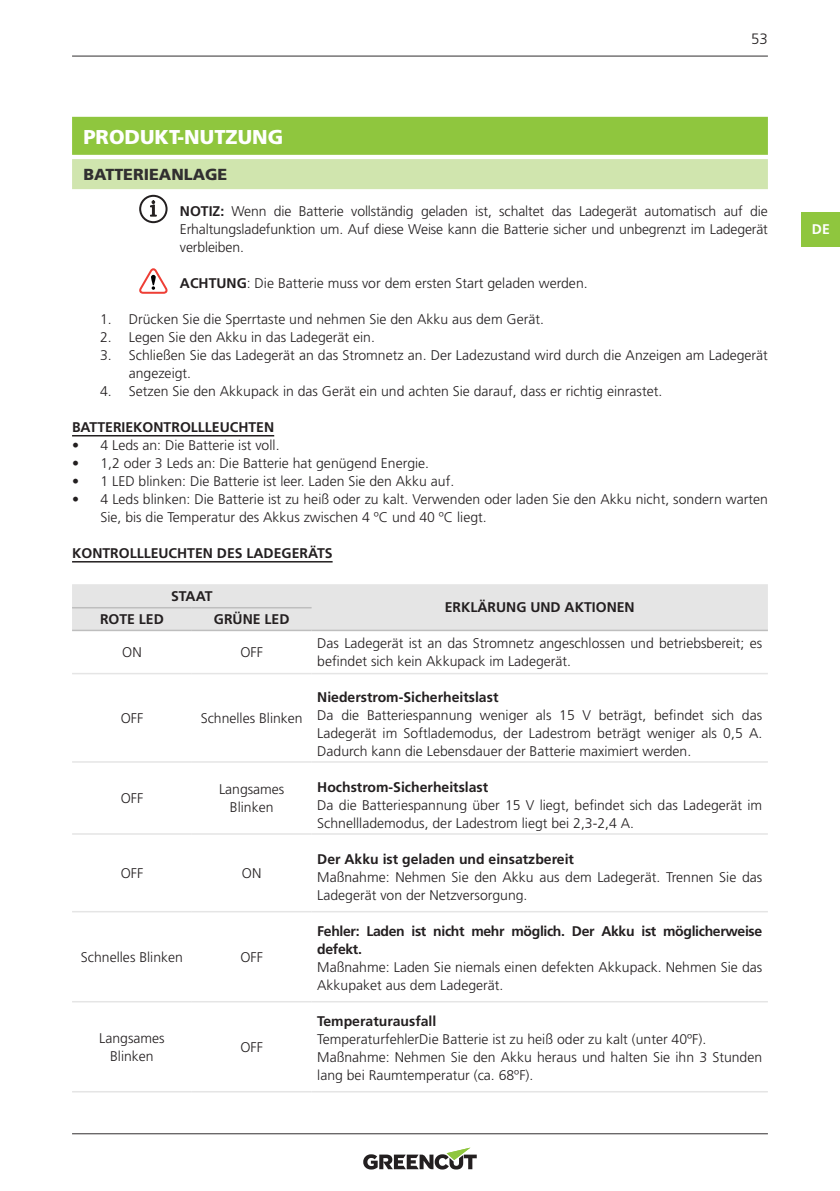
<style>
.page{position:relative;width:840px;height:1191px;background:#fff}
.page>*{position:absolute;margin:0;border:0;box-sizing:border-box;transform-origin:0 0}
.TITOL_1ER_DE{font:900 20px "Frutiger LT Std";color:#fff}
.TITOL_2ON{font:900 16px "Frutiger LT Std";color:#312f30}
.t1{font:300 15px "Frutiger LT Std";color:#231f20}
.Interior{font:300 14px/18px "Frutiger LT Std";color:#231f20}
.Interior_DINS_TÍTOL{font:300 14px/18px "Frutiger LT Std";color:#231f20}
.Interior-2{font:700 14px "Frutiger LT Std";color:#231f20}
.Interior-3{font:700 14px/18px "Frutiger LT Std";letter-spacing:-.025em;color:#231f20}
.Interior_DINS{font:300 14px "Frutiger LT Std";color:#231f20}
.Titol_3{font:700 14px "Frutiger LT Std";color:#231f20}
.TEXTO{font:700 14px "Frutiger LT Std";color:#231f20}
.t2{font:700 14px "Frutiger LT Std";color:#fff}
.s1{font-weight:700}
</style>
<div class="page">
<hr style="left:72px;top:1133px;width:695px;height:1px;background:#312f30">
<hr style="left:72px;top:56px;width:695px;height:1px;background:#312f30">
<svg style="left:363px;top:1147px;width:113px;height:22px"></svg>
<div style="left:801px;top:212px;width:38px;height:34px;background:#8fc63e"></div>
<div style="left:72px;top:117px;width:695px;height:38px;background:#8fc63e"></div>
<div style="left:72px;top:159px;width:695px;height:30px;background:#d0e5ae"></div>
<hr style="left:72px;top:435px;width:202px;height:1px;background:#231f20">
<hr style="left:72px;top:561px;width:260px;height:1px;background:#231f20">
<div style="left:139px;top:195px;width:28px;height:28px;border:2px solid #231f20;border-radius:50%"></div>
<svg style="left:150px;top:200px;width:7px;height:17px"></svg>
<svg style="left:139px;top:268px;width:29px;height:26px"></svg>
<div style="left:72px;top:584px;width:695px;height:45px;background:#e5e5e5"></div>
<hr style="left:72px;top:629px;width:120px;height:2px;background:#bebebe">
<hr style="left:192px;top:629px;width:119px;height:2px;background:#bebebe">
<hr style="left:311px;top:629px;width:456px;height:2px;background:#bebebe">
<hr style="left:72px;top:607px;width:120px;height:1px;background:#bebebe">
<hr style="left:192px;top:607px;width:119px;height:1px;background:#bebebe">
<hr style="left:72px;top:673px;width:120px;height:1px;background:#e5e5e5">
<hr style="left:192px;top:673px;width:119px;height:1px;background:#e5e5e5">
<hr style="left:72px;top:761px;width:120px;height:1px;background:#e5e5e5">
<hr style="left:192px;top:761px;width:119px;height:1px;background:#e5e5e5">
<hr style="left:72px;top:833px;width:120px;height:1px;background:#e5e5e5">
<hr style="left:192px;top:833px;width:119px;height:1px;background:#e5e5e5">
<hr style="left:72px;top:911px;width:120px;height:1px;background:#e5e5e5">
<hr style="left:192px;top:911px;width:119px;height:1px;background:#e5e5e5">
<hr style="left:72px;top:1001px;width:120px;height:1px;background:#e5e5e5">
<hr style="left:192px;top:1001px;width:119px;height:1px;background:#e5e5e5">
<hr style="left:72px;top:1091px;width:120px;height:1px;background:#e5e5e5">
<hr style="left:192px;top:1091px;width:119px;height:1px;background:#e5e5e5">
<hr style="left:311px;top:673px;width:456px;height:1px;background:#e5e5e5">
<hr style="left:311px;top:761px;width:456px;height:1px;background:#e5e5e5">
<hr style="left:311px;top:833px;width:456px;height:1px;background:#e5e5e5">
<hr style="left:311px;top:911px;width:456px;height:1px;background:#e5e5e5">
<hr style="left:311px;top:1001px;width:456px;height:1px;background:#e5e5e5">
<hr style="left:311px;top:1091px;width:456px;height:1px;background:#e5e5e5">
<p class="t1" style="left:750px;top:30px;width:18px">53</p>
<p class="TITOL_1ER_DE" style="left:83px;top:125px;width:201px">PRODUKT-NUTZUNG</p>
<p class="TITOL_2ON" style="left:83px;top:165px;width:145px">BATTERIEANLAGE</p>
<p class="Interior_DINS_TÍTOL" style="left:180px;top:202px;width:589px;text-align:justify"><span class="s1">NOTIZ:</span> Wenn die Batterie vollständig geladen ist, schaltet das Ladegerät automatisch auf die Erhaltungsladefunktion um. Auf diese Weise kann die Batterie sicher und unbegrenzt im Ladegerät verbleiben.</p>
<p class="Interior_DINS" style="left:180px;top:275px;width:409px"><span class="s1">ACHTUNG</span>: Die Batterie muss vor dem ersten Start geladen werden.</p>
<p class="Interior_DINS_TÍTOL" style="left:100px;top:310px;width:445px">1. Drücken Sie die Sperrtaste und nehmen Sie den Akku aus dem Gerät.</p>
<p class="Interior_DINS_TÍTOL" style="left:100px;top:328px;width:276px">2. Legen Sie den Akku in das Ladegerät ein.</p>
<p class="Interior_DINS_TÍTOL" style="left:129px;top:346px;width:640px;text-indent:-29px">3. Schließen Sie das Ladegerät an das Stromnetz an. Der Ladezustand wird durch die Anzeigen am Ladegerät angezeigt.</p>
<p class="Interior_DINS_TÍTOL" style="left:100px;top:382px;width:563px">4. Setzen Sie den Akkupack in das Gerät ein und achten Sie darauf, dass er richtig einrastet.</p>
<p class="Titol_3" style="left:72px;top:419px;width:203px">BATTERIEKONTROLLLEUCHTEN</p>
<p class="Interior_DINS_TÍTOL" style="left:72px;top:436px;width:209px">• 4 Leds an: Die Batterie ist voll.</p>
<p class="Interior_DINS_TÍTOL" style="left:72px;top:454px;width:358px">• 1,2 oder 3 Leds an: Die Batterie hat genügend Energie.</p>
<p class="Interior_DINS_TÍTOL" style="left:72px;top:472px;width:383px">• 1 LED blinken: Die Batterie ist leer. Laden Sie den Akku auf.</p>
<p class="Interior_DINS_TÍTOL" style="left:100px;top:490px;width:668px;text-indent:-28px">• 4 Leds blinken: Die Batterie ist zu heiß oder zu kalt. Verwenden oder laden Sie den Akku nicht, sondern warten<br>Sie, bis die Temperatur des Akkus zwischen 4 ºC und 40 ºC liegt.</p>
<p class="Titol_3" style="left:72px;top:545px;width:262px">KONTROLLLEUCHTEN DES LADEGERÄTS</p>
<p class="TEXTO" style="left:171px;top:588px;width:43px">STAAT</p>
<p class="TEXTO" style="left:444px;top:599px;width:191px">ERKLÄRUNG UND AKTIONEN</p>
<p class="Interior-2" style="left:100px;top:611px;width:65px">ROTE LED</p>
<p class="Interior-2" style="left:214px;top:611px;width:77px">GRÜNE LED</p>
<p class="Interior" style="left:122px;top:643px;width:21px">ON</p>
<p class="Interior" style="left:240px;top:643px;width:24px">OFF</p>
<p class="Interior" style="left:317px;top:634px;width:446px">Das Ladegerät ist an das Stromnetz angeschlossen und betriebsbereit; es befindet sich kein Akkupack im Ladegerät.</p>
<p class="Interior" style="left:121px;top:709px;width:24px">OFF</p>
<p class="Interior" style="left:200px;top:709px;width:103px">Schnelles Blinken</p>
<p class="Interior-2" style="left:317px;top:689px;width:182px">Niederstrom-Sicherheitslast</p>
<p class="Interior" style="left:317px;top:706px;width:446px;text-align:justify">Da die Batteriespannung weniger als 15 V beträgt, befindet sich das Ladegerät im Softlademodus, der Ladestrom beträgt weniger als 0,5 A.<br>Dadurch kann die Lebensdauer der Batterie maximiert werden.</p>
<p class="Interior" style="left:121px;top:789px;width:24px">OFF</p>
<p class="Interior" style="left:219px;top:780px;width:67px;text-align:center">Langsames<br>Blinken</p>
<p class="Interior-2" style="left:317px;top:779px;width:172px">Hochstrom-Sicherheitslast</p>
<p class="Interior" style="left:317px;top:796px;width:446px">Da die Batteriespannung über 15 V liegt, befindet sich das Ladegerät im<br>Schnelllademodus, der Ladestrom liegt bei 2,3-2,4 A.</p>
<p class="Interior" style="left:121px;top:864px;width:24px">OFF</p>
<p class="Interior" style="left:242px;top:864px;width:21px">ON</p>
<p class="Interior" style="left:81px;top:948px;width:103px">Schnelles Blinken</p>
<p class="Interior" style="left:240px;top:948px;width:24px">OFF</p>
<p class="Interior" style="left:99px;top:1029px;width:67px;text-align:center">Langsames<br>Blinken</p>
<p class="Interior" style="left:240px;top:1038px;width:24px">OFF</p>
<p class="Interior-2" style="left:317px;top:851px;width:258px">Der Akku ist geladen und einsatzbereit</p>
<p class="Interior" style="left:317px;top:868px;width:446px">Maßnahme: Nehmen Sie den Akku aus dem Ladegerät. Trennen Sie das<br>Ladegerät von der Netzversorgung.</p>
<p class="Interior-3" style="left:317px;top:922px;width:446px">Fehler: Laden ist nicht mehr möglich. Der Akku ist möglicherweise defekt.</p>
<p class="Interior" style="left:317px;top:958px;width:446px">Maßnahme: Laden Sie niemals einen defekten Akkupack. Nehmen Sie das<br>Akkupaket aus dem Ladegerät.</p>
<p class="Interior-2" style="left:317px;top:1013px;width:121px">Temperaturausfall</p>
<p class="Interior" style="left:317px;top:1030px;width:390px">TemperaturfehlerDie Batterie ist zu heiß oder zu kalt (unter 40ºF).</p>
<p class="Interior" style="left:317px;top:1048px;width:446px">Maßnahme: Nehmen Sie den Akku heraus und halten Sie ihn 3 Stunden lang bei Raumtemperatur (ca. 68ºF).</p>
<p class="t2" style="left:811px;top:221px;width:19px">DE</p>
</div>
